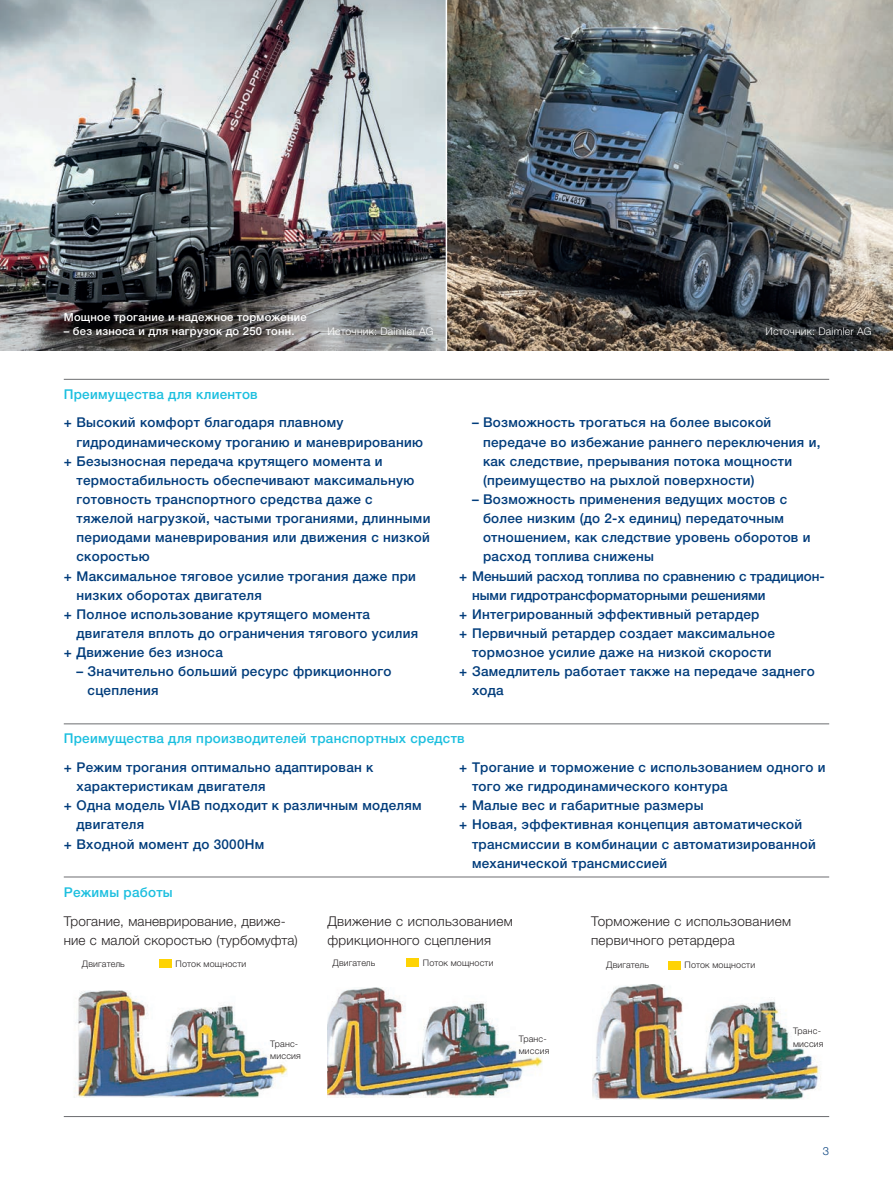
<style>
.page{position:relative;width:893px;height:1191px;background:#fff}
.page>*{position:absolute;margin:0;border:0;box-sizing:border-box;transform-origin:0 0}
.t1{font:500 13.5px/19.2px "Helvetica Neue LTW1 G";letter-spacing:.02em;color:#013c7b}
.t2{font:300 13.5px/19.2px "Helvetica Neue LTW1 G";letter-spacing:.02em;color:#231f20}
.t3{font:500 13.5px "Helvetica Neue LTW1 G";letter-spacing:.02em;color:#1cbfdf}
.t4{font:500 13.5px "Helvetica Neue LTW1 G";color:#013c7b}
.t5{font:500 11.25px "Helvetica Neue LTW1 G";letter-spacing:.02em;color:#fff}
.t6{font:300 11.25px "Helvetica Neue LTW1 G";color:#013c7b}
.t7{font:300 10.5px "Helvetica Neue LTW1 G";letter-spacing:.02em;color:#fff}
.t8{font:300 9px/12.1px "Helvetica Neue LTW1 G";letter-spacing:.02em;color:#231f20}
</style>
<div class="page">
<img style="left:0;top:0;width:893px;height:351px">
<hr style="left:446px;top:0;width:1px;height:351px;background:#fff">
<hr style="left:64px;top:379px;width:765px;height:1px;background:#6c6d70">
<hr style="left:64px;top:723px;width:765px;height:1px;background:#6c6d70">
<hr style="left:64px;top:876px;width:765px;height:1px;background:#6c6d70">
<hr style="left:64px;top:1116px;width:765px;height:1px;background:#6c6d70">
<img style="left:74px;top:991px;width:214px;height:106px">
<div style="left:159px;top:959px;width:13px;height:8px;background:#fed304"></div>
<img style="left:592px;top:984px;width:229px;height:115px">
<div style="left:668px;top:961px;width:13px;height:8px;background:#fed304"></div>
<img style="left:327px;top:988px;width:215px;height:109px">
<div style="left:406px;top:958px;width:13px;height:9px;background:#fed304"></div>
<p class="t5" style="left:64px;top:310px;width:244px">Мощное трогание и надежное торможение</p>
<p class="t5" style="left:64px;top:324px;width:232px">– без износа и для нагрузок до 250 тонн.</p>
<p class="t7" style="left:327px;top:325px;width:108px">Источник: Daimler AG</p>
<p class="t7" style="left:765px;top:325px;width:108px">Источник: Daimler AG</p>
<p class="t3" style="left:64px;top:386px;width:196px">Преимущества для клиентов</p>
<p class="t1" style="left:64px;top:413px;width:281px">+ Высокий комфорт благодаря плавному</p>
<p class="t1" style="left:77px;top:432px;width:348px">гидродинамическому троганию и маневрированию</p>
<p class="t1" style="left:64px;top:451px;width:320px">+ Безызносная передача крутящего момента и</p>
<p class="t1" style="left:77px;top:470px;width:339px">термостабильность обеспечивают максимальную</p>
<p class="t1" style="left:77px;top:489px;width:298px">готовность транспортного средства даже с</p>
<p class="t1" style="left:77px;top:509px;width:355px">тяжелой нагрузкой, частыми троганиями, длинными</p>
<p class="t1" style="left:77px;top:528px;width:355px">периодами маневрирования или движения с низкой</p>
<p class="t1" style="left:77px;top:547px;width:75px">скоростью</p>
<p class="t1" style="left:64px;top:566px;width:354px">+ Максимальное тяговое усилие трогания даже при</p>
<p class="t1" style="left:77px;top:585px;width:187px">низких оборотах двигателя</p>
<p class="t1" style="left:64px;top:604px;width:308px">+ Полное использование крутящего момента</p>
<p class="t1" style="left:77px;top:623px;width:343px">двигателя вплоть до ограничения тягового усилия</p>
<p class="t1" style="left:64px;top:642px;width:161px">+ Движение без износа</p>
<p class="t1" style="left:88px;top:662px;width:305px;text-indent:-11px">– Значительно больший ресурс фрикционного сцепления</p>
<p class="t1" style="left:483px;top:413px;width:339px;text-indent:-11px">– Возможность трогаться на более высокой передаче во избежание раннего переключения и, как следствие, прерывания потока мощности (преимущество на рыхлой поверхности)</p>
<p class="t1" style="left:472px;top:489px;width:317px">– Возможность применения ведущих мостов с</p>
<p class="t1" style="left:483px;top:509px;width:302px">более низким (до 2-х единиц) передаточным</p>
<p class="t1" style="left:483px;top:528px;width:329px">отношением, как следствие уровень оборотов и</p>
<p class="t1" style="left:483px;top:547px;width:172px">расход топлива снижены</p>
<p class="t4" style="left:459px;top:567px;width:367px">+ Меньший расход топлива по сравнению с традицион-</p>
<p class="t4" style="left:472px;top:587px;width:295px">ными гидротрансформаторными решениями</p>
<p class="t1" style="left:459px;top:604px;width:302px">+ Интегрированный эффективный ретардер</p>
<p class="t1" style="left:459px;top:623px;width:317px">+ Первичный ретардер создает максимальное</p>
<p class="t1" style="left:472px;top:642px;width:301px">тормозное усилие даже на низкой скорости</p>
<p class="t1" style="left:459px;top:662px;width:357px">+ Замедлитель работает также на передаче заднего</p>
<p class="t1" style="left:472px;top:681px;width:33px">хода</p>
<p class="t3" style="left:64px;top:730px;width:402px">Преимущества для производителей транспортных средств</p>
<p class="t1" style="left:64px;top:757px;width:311px">+ Режим трогания оптимально адаптирован к</p>
<p class="t1" style="left:77px;top:776px;width:190px">характеристикам двигателя</p>
<p class="t1" style="left:64px;top:796px;width:359px">+ Одна модель VIAB подходит к различным моделям</p>
<p class="t1" style="left:77px;top:815px;width:69px">двигателя</p>
<p class="t1" style="left:64px;top:834px;width:202px">+ Входной момент до 3000Нм</p>
<p class="t1" style="left:459px;top:757px;width:368px">+ Трогание и торможение с использованием одного и</p>
<p class="t1" style="left:472px;top:776px;width:257px">того же гидродинамического контура</p>
<p class="t1" style="left:459px;top:796px;width:246px">+ Малые вес и габаритные размеры</p>
<p class="t1" style="left:459px;top:815px;width:345px">+ Новая, эффективная концепция автоматической</p>
<p class="t1" style="left:472px;top:834px;width:345px">трансмиссии в комбинации с автоматизированной</p>
<p class="t1" style="left:472px;top:853px;width:197px">механической трансмиссией</p>
<p class="t3" style="left:64px;top:883px;width:110px">Режимы работы</p>
<p class="t2" style="left:64px;top:911px;width:236px">Трогание, маневрирование, движе&shy;ние с малой скоростью (турбомуфта)</p>
<p class="t2" style="left:327px;top:911px;width:187px">Движение с использованием фрикционного сцепления</p>
<p class="t2" style="left:591px;top:911px;width:201px">Торможение с использованием первичного ретардера</p>
<p class="t8" style="left:82px;top:957px;width:45px">Двигатель</p>
<p class="t8" style="left:176px;top:957px;width:72px">Поток мощности</p>
<p class="t8" style="left:332px;top:956px;width:45px">Двигатель</p>
<p class="t8" style="left:423px;top:956px;width:72px">Поток мощности</p>
<p class="t8" style="left:606px;top:959px;width:45px">Двигатель</p>
<p class="t8" style="left:684px;top:959px;width:72px">Поток мощности</p>
<p class="t8" style="left:270px;top:1037px;width:32px">Транс&shy;миссия</p>
<p class="t8" style="left:519px;top:1032px;width:32px">Транс&shy;миссия</p>
<p class="t8" style="left:793px;top:1025px;width:32px">Транс&shy;миссия</p>
<p class="t6" style="left:823px;top:1144px;width:8px">3</p>
</div>
